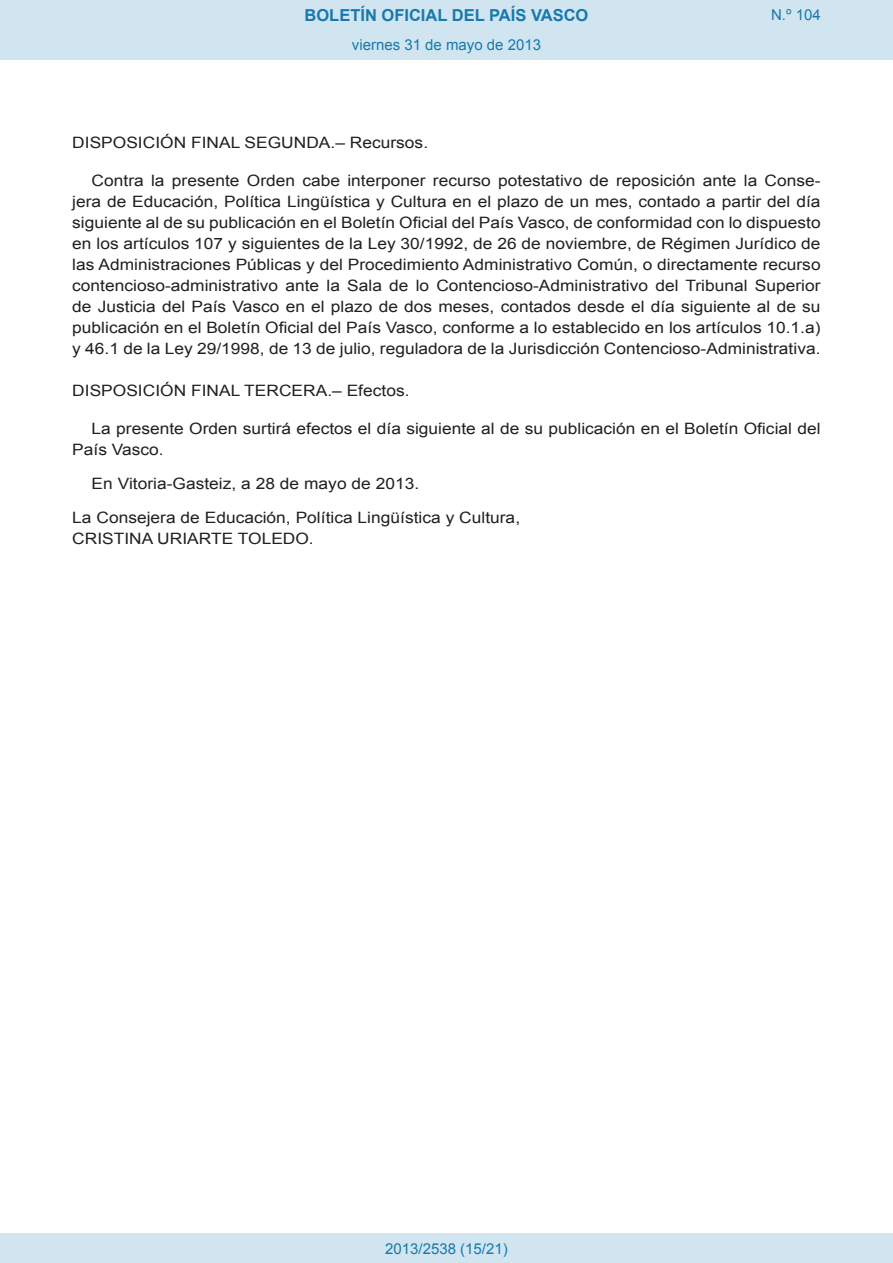
<style>
.page{position:relative;width:893px;height:1263px;background:#fff}
.page>*{position:absolute;margin:0;border:0;box-sizing:border-box;transform-origin:0 0}
.t1{font:700 16.5px "Arial";color:#1879ad}
.BOPVDetalle{font:15.6px/21px "Arial";color:#231f20;text-align:justify;scale:1.11 1}
.BOPVDisposicionTitul{font:15.6px "Arial";color:#231f20;scale:1.11 1}
.BOPVFirmaPuesto{font:15.6px "Arial";color:#231f20;scale:1.11 1}
.BOPVFirmaLugFec{font:15.6px "Arial";color:#231f20;scale:1.11 1}
.BOPVFirmaNombre{font:15.6px "Arial";color:#231f20;scale:1.11 1}
.Paginacion_Centro{font:15px "Arial";color:#1879ad}
</style>
<div class="page">
<div style="left:0;top:0;width:893px;height:60px;background:#d0e5f0"></div>
<div style="left:0;top:1233px;width:893px;height:30px;background:#d0e5f0"></div>
<p class="t1" style="left:305px;top:4px;width:285px">BOLETÍN OFICIAL DEL PAÍS VASCO</p>
<p class="Paginacion_Centro" style="left:352px;top:35px;width:191px">viernes 31 de mayo de 2013</p>
<p class="Paginacion_Centro" style="left:771px;top:5px;width:51px">N.º 104</p>
<p class="BOPVDisposicionTitul" style="left:72px;top:132px;width:322px">DISPOSICIÓN FINAL SEGUNDA.– Recursos.</p>
<p class="BOPVDetalle" style="left:72px;top:170px;width:676px;text-indent:19px">Contra la presente Orden cabe interponer recurso potestativo de reposición ante la Conse&shy;jera de Educación, Política Lingüística y Cultura en el plazo de un mes, contado a partir del día siguiente al de su publicación en el Boletín Oficial del País Vasco, de conformidad con lo dispuesto en los artículos 107 y siguientes de la Ley 30/1992, de 26 de noviembre, de Régimen Jurídico de las Administraciones Públicas y del Procedimiento Administrativo Común, o directamente recurso contencioso-administrativo ante la Sala de lo Contencioso-Administrativo del Tribunal Superior de Justicia del País Vasco en el plazo de dos meses, contados desde el día siguiente al de su publicación en el Boletín Oficial del País Vasco, conforme a lo establecido en los artículos 10.1.a) y 46.1 de la Ley 29/1998, de 13 de julio, reguladora de la Jurisdicción Contencioso-Administrativa.</p>
<p class="BOPVDisposicionTitul" style="left:72px;top:381px;width:305px">DISPOSICIÓN FINAL TERCERA.– Efectos.</p>
<p class="BOPVDetalle" style="left:72px;top:419px;width:676px;text-indent:19px">La presente Orden surtirá efectos el día siguiente al de su publicación en el Boletín Oficial del<br>País Vasco.</p>
<p class="BOPVFirmaLugFec" style="left:92px;top:473px;width:297px">En Vitoria-Gasteiz, a 28 de mayo de 2013.</p>
<p class="BOPVFirmaPuesto" style="left:72px;top:507px;width:405px">La Consejera de Educación, Política Lingüística y Cultura,</p>
<p class="BOPVFirmaNombre" style="left:72px;top:528px;width:219px">CRISTINA URIARTE TOLEDO.</p>
<p class="Paginacion_Centro" style="left:385px;top:1238px;width:124px">2013/2538 (15/21)</p>
</div>
